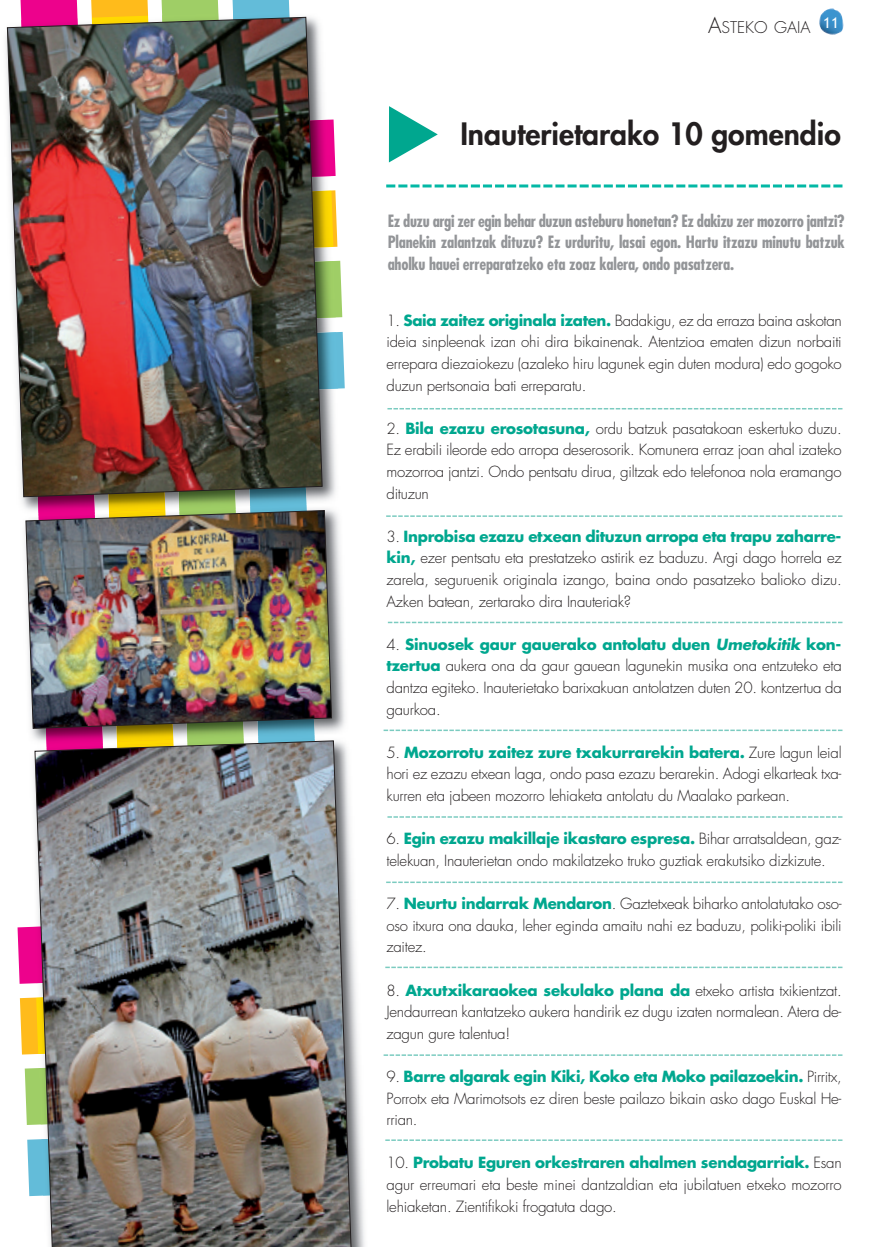
<style>
.page{position:relative;width:877px;height:1247px;background:#fff}
.page>*{position:absolute;margin:0;border:0;box-sizing:border-box;transform-origin:0 0}
.t1{font:800 30px "Futura";color:#231f20}
.t2{font:700 condensed 16.5px/21.6px "Futura";letter-spacing:-.015em;color:#939598;text-align:justify}
.t3{font:300 15.75px "Futura";color:#231f20}
.t4{font:300 15px/21.6px "Futura";letter-spacing:-.015em;color:#231f20;text-align:justify}
.s1{font-size:21px}
.s2{font-weight:700;color:#00a78f}
.s3{font-weight:700;font-style:italic;color:#00a78f}
</style>
<div class="page">
<svg style="left:342px;top:332px;width:3px;height:57px"></svg>
<svg style="left:19px;top:0;width:102px;height:1159px"></svg>
<img style="left:819px;top:8px;width:24px;height:27px">
<svg style="left:386px;top:184px;width:456px;height:3px"></svg>
<svg style="left:387px;top:408px;width:455px;height:1px"></svg>
<svg style="left:386px;top:515px;width:456px;height:2px"></svg>
<svg style="left:388px;top:622px;width:454px;height:1px"></svg>
<svg style="left:384px;top:729px;width:458px;height:2px"></svg>
<svg style="left:387px;top:816px;width:455px;height:2px"></svg>
<svg style="left:386px;top:881px;width:456px;height:2px"></svg>
<svg style="left:385px;top:966px;width:457px;height:2px"></svg>
<svg style="left:384px;top:1054px;width:458px;height:2px"></svg>
<svg style="left:385px;top:1139px;width:457px;height:2px"></svg>
<img style="left:5px;top:10px;width:337px;height:493px">
<img style="left:323px;top:332px;width:15px;height:58px">
<img style="left:323px;top:261px;width:13px;height:58px">
<img style="left:323px;top:190px;width:10px;height:58px">
<img style="left:323px;top:120px;width:8px;height:57px">
<img style="left:233px;top:11px;width:73px;height:492px">
<img style="left:7px;top:17px;width:316px;height:480px">
<img style="left:19px;top:517px;width:326px;height:231px">
<img style="left:19px;top:503px;width:319px;height:14px">
<img style="left:250px;top:504px;width:56px;height:5px">
<img style="left:179px;top:507px;width:57px;height:3px">
<img style="left:109px;top:509px;width:56px;height:1px">
<img style="left:25px;top:510px;width:307px;height:219px">
<img style="left:28px;top:748px;width:337px;height:499px">
<img style="left:27px;top:733px;width:318px;height:15px">
<img style="left:258px;top:735px;width:57px;height:5px">
<img style="left:187px;top:737px;width:57px;height:3px">
<img style="left:34px;top:740px;width:318px;height:507px">
<p class="t3" style="left:708px;top:20px;width:132px"><span class="s1">A</span>STEKO GAIA <sup>11</sup></p>
<h1 class="t1" style="left:460px;top:120px;width:382px">Inauterietarako 10 gomendio</h1>
<p class="t2" style="left:388px;top:211px;width:458px">Ez duzu argi zer egin behar duzun asteburu honetan? Ez dakizu zer mozorro jantzi?<br>Planekin zalantzak dituzu? Ez urduritu, lasai egon. Hartu itzazu minutu batzuk aholku hauei erreparatzeko eta zoaz kalera, ondo pasatzera.</p>
<p class="t4" style="left:386px;top:311px;width:457px">1. <span class="s2">Saia zaitez originala izaten.</span> Badakigu, ez da erraza baina askotan ideia sinpleenak izan ohi dira bikainenak. Atentzioa ematen dizun norbaiti errepara diezaiokezu (azaleko hiru lagunek egin duten modura) edo gogoko duzun pertsonaia bati erreparatu.</p>
<p class="t4" style="left:386px;top:419px;width:457px">2. <span class="s2">Bila ezazu erosotasuna,</span> ordu batzuk pasatakoan eskertuko duzu.<br>Ez erabili ileorde edo arropa deserosorik. Komunera erraz joan ahal izateko mozorroa jantzi. Ondo pentsatu dirua, giltzak edo telefonoa nola eramango dituzun</p>
<p class="t4" style="left:386px;top:527px;width:457px">3. <span class="s2">Inprobisa ezazu etxean dituzun arropa eta trapu zaharre&shy;kin,</span> ezer pentsatu eta prestatzeko astirik ez baduzu. Argi dago horrela ez zarela, seguruenik originala izango, baina ondo pasatzeko balioko dizu.<br>Azken batean, zertarako dira Inauteriak?</p>
<p class="t4" style="left:386px;top:635px;width:457px">4. <span class="s2">Sinuosek gaur gauerako antolatu duen</span> <span class="s3">Umetokitik</span> <span class="s2">kon&shy;tzertua</span> aukera ona da gaur gauean lagunekin musika ona entzuteko eta dantza egiteko. Inauterietako barixakuan antolatzen duten 20. kontzertua da gaurkoa.</p>
<p class="t4" style="left:386px;top:743px;width:457px">5. <span class="s2">Mozorrotu zaitez zure txakurrarekin batera.</span> Zure lagun leial hori ez ezazu etxean laga, ondo pasa ezazu berarekin. Adogi elkarteak txa&shy;kurren eta jabeen mozorro lehiaketa antolatu du Maalako parkean.</p>
<p class="t4" style="left:386px;top:829px;width:456px">6. <span class="s2">Egin ezazu makillaje ikastaro espresa.</span> Bihar arratsaldean, gaz&shy;telekuan, Inauterietan ondo makilatzeko truko guztiak erakutsiko dizkizute.</p>
<p class="t4" style="left:386px;top:894px;width:457px">7. <span class="s2">Neurtu indarrak Mendaron</span>. Gaztetxeak biharko antolatutako oso&shy;oso itxura ona dauka, leher eginda amaitu nahi ez baduzu, poliki-poliki ibili zaitez.</p>
<p class="t4" style="left:386px;top:980px;width:457px">8. <span class="s2">Atxutxikaraokea sekulako plana da</span> etxeko artista txikientzat.<br>Jendaurrean kantatzeko aukera handirik ez dugu izaten normalean. Atera de&shy;zagun gure talentua!</p>
<p class="t4" style="left:386px;top:1067px;width:457px">9. <span class="s2">Barre algarak egin Kiki, Koko eta Moko pailazoekin.</span> Pirritx, Porrotx eta Marimotsots ez diren beste pailazo bikain asko dago Euskal He&shy;rrian.</p>
<p class="t4" style="left:386px;top:1153px;width:457px">10. <span class="s2">Probatu Eguren orkestraren ahalmen sendagarriak.</span> Esan agur erreumari eta beste minei dantzaldian eta jubilatuen etxeko mozorro lehiaketan. Zientifikoki frogatuta dago.</p>
</div>
